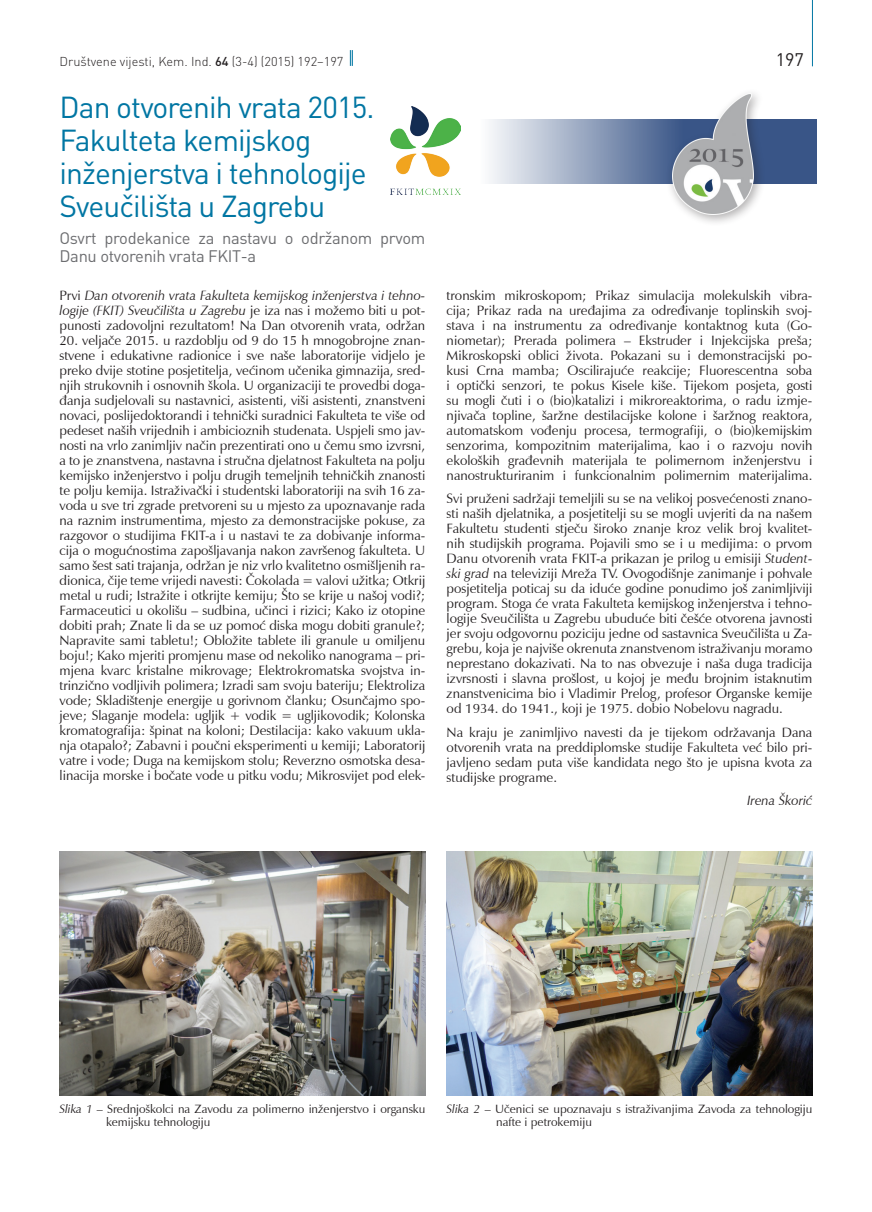
<style>
.page{position:relative;width:872px;height:1212px;background:#fff}
.page>*{position:absolute;margin:0;border:0;box-sizing:border-box;transform-origin:0 0}
._23_Naslov_rubrike{font:30px/33px "DIN Pro";letter-spacing:-.03em;color:#0076a3}
.t1{font:18px "DIN Pro";color:#231f20}
._23_Naslov_rubrike-2{font:16.5px/18px "DIN Pro";letter-spacing:-.02em;color:#6c6d70}
._26_Tekst_rubrike{font:13.5px/15px "Zapf Humanist Roman KUI";color:#231f20;text-align:justify}
._26_Tekst_rubrike-2{font:13.5px/15px "Zapf Humanist Italic KUI";color:#231f20;text-align:justify}
.t2{font:300 12.75px "DIN Pro";color:#231f20}
._12_POTPIS_-_SLIKA{font:12px/13.5px "Zapf Humanist Roman KUI";color:#231f20}
.s1{font-weight:500}
.s2{font-family:"Zapf Humanist Roman KUI"}
.s3{font-family:"Zapf Humanist Italic KUI"}
</style>
<div class="page">
<hr style="left:812px;top:0;width:1px;height:66px;background:#0076a3">
<svg style="left:350px;top:50px;width:3px;height:16px"></svg>
<svg style="left:489px;top:119px;width:328px;height:64px;background:#8899b6"></svg>
<div style="left:666px;top:88px;width:99px;height:138px;background:#231f20;opacity:.35"></div>
<img style="left:672px;top:94px;width:81px;height:121px">
<img style="left:390px;top:107px;width:70px;height:88px">
<img style="left:60px;top:851px;width:365px;height:244px">
<img style="left:446px;top:852px;width:366px;height:243px">
<p class="t2" style="left:60px;top:53px;width:285px">Društvene vijesti, Kem. Ind. <span class="s1">64</span> (3-4) (2015) 192–197</p>
<p class="t1" style="left:775px;top:47px;width:30px">197</p>
<p class="_23_Naslov_rubrike" style="left:60px;top:89px;width:317px">Dan otvorenih vrata 2015.<br>Fakulteta kemijskog inženjerstva i tehnologije<br>Sveučilišta u Zagrebu</p>
<p class="_23_Naslov_rubrike-2" style="left:60px;top:228px;width:367px">Osvrt prodekanice za nastavu o održanom prvom<br>Danu otvorenih vrata FKIT-a</p>
<p class="_26_Tekst_rubrike-2" style="left:60px;top:288px;width:367px"><span class="s2">Prvi</span> Dan otvorenih vrata Fakulteta kemijskog inženjerstva i tehno&shy;logije (FKIT) Sveučilišta u Zagrebu <span class="s2">je iza nas i možemo biti u pot&shy;punosti zadovoljni rezultatom! Na Dan otvorenih vrata, održan</span></p>
<p class="_26_Tekst_rubrike" style="left:60px;top:333px;width:367px">20. veljače 2015. u razdoblju od 9 do 15 h mnogobrojne znan&shy;stvene i edukativne radionice i sve naše laboratorije vidjelo je preko dvije stotine posjetitelja, većinom učenika gimnazija, sred&shy;njih strukovnih i osnovnih škola. U organizaciji te provedbi doga&shy;đanja sudjelovali su nastavnici, asistenti, viši asistenti, znanstveni novaci, poslijedoktorandi i tehnički suradnici Fakulteta te više od pedeset naših vrijednih i ambicioznih studenata. Uspjeli smo jav&shy;nosti na vrlo zanimljiv način prezentirati ono u čemu smo izvrsni, a to je znanstvena, nastavna i stručna djelatnost Fakulteta na polju kemijsko inženjerstvo i polju drugih temeljnih tehničkih znanosti te polju kemija. Istraživački i studentski laboratoriji na svih 16 za&shy;voda u sve tri zgrade pretvoreni su u mjesto za upoznavanje rada na raznim instrumentima, mjesto za demonstracijske pokuse, za razgovor o studijima FKIT-a i u nastavi te za dobivanje informa&shy;cija o mogućnostima zapošljavanja nakon završenog fakulteta. U samo šest sati trajanja, održan je niz vrlo kvalitetno osmišljenih ra&shy;dionica, čije teme vrijedi navesti: Čokolada = valovi užitka; Otkrij metal u rudi; Istražite i otkrijte kemiju; Što se krije u našoj vodi?; Farmaceutici u okolišu – sudbina, učinci i rizici; Kako iz otopine dobiti prah; Znate li da se uz pomoć diska mogu dobiti granule?; Napravite sami tabletu!; Obložite tablete ili granule u omiljenu boju!; Kako mjeriti promjenu mase od nekoliko nanograma – pri&shy;mjena kvarc kristalne mikrovage; Elektrokromatska svojstva in&shy;trinzično vodljivih polimera; Izradi sam svoju bateriju; Elektroliza vode; Skladištenje energije u gorivnom članku; Osunčajmo spo&shy;jeve; Slaganje modela: ugljik + vodik = ugljikovodik; Kolonska kromatografija: špinat na koloni; Destilacija: kako vakuum ukla&shy;nja otapalo?; Zabavni i poučni eksperimenti u kemiji; Laboratorij vatre i vode; Duga na kemijskom stolu; Reverzno osmotska desa&shy;linacija morske i bočate vode u pitku vodu; Mikrosvijet pod elek-</p>
<p class="_26_Tekst_rubrike" style="left:446px;top:288px;width:367px">tronskim mikroskopom; Prikaz simulacija molekulskih vibra&shy;cija; Prikaz rada na uređajima za određivanje toplinskih svoj&shy;stava i na instrumentu za određivanje kontaktnog kuta (Go&shy;niometar); Prerada polimera – Ekstruder i Injekcijska preša; Mikroskopski oblici života. Pokazani su i demonstracijski po&shy;kusi Crna mamba; Oscilirajuće reakcije; Fluorescentna soba i optički senzori, te pokus Kisele kiše. Tijekom posjeta, gosti su mogli čuti i o (bio)katalizi i mikroreaktorima, o radu izmje&shy;njivača topline, šaržne destilacijske kolone i šaržnog reaktora, automatskom vođenju procesa, termografiji, o (bio)kemijskim senzorima, kompozitnim materijalima, kao i o razvoju novih ekoloških građevnih materijala te polimernom inženjerstvu i nanostrukturiranim i funkcionalnim polimernim materijalima.</p>
<p class="_26_Tekst_rubrike" style="left:446px;top:492px;width:367px">Svi pruženi sadržaji temeljili su se na velikoj posvećenosti znano&shy;sti naših djelatnika, a posjetitelji su se mogli uvjeriti da na našem Fakultetu studenti stječu široko znanje kroz velik broj kvalitet&shy;nih studijskih programa. Pojavili smo se i u medijima: o prvom Danu otvorenih vrata FKIT-a prikazan je prilog u emisiji <span class="s3">Student&shy;ski grad</span> na televiziji Mreža TV. Ovogodišnje zanimanje i pohvale posjetitelja poticaj su da iduće godine ponudimo još zanimljiviji program. Stoga će vrata Fakulteta kemijskog inženjerstva i tehno&shy;logije Sveučilišta u Zagrebu ubuduće biti češće otvorena javnosti jer svoju odgovornu poziciju jedne od sastavnica Sveučilišta u Za&shy;grebu, koja je najviše okrenuta znanstvenom istraživanju moramo neprestano dokazivati. Na to nas obvezuje i naša duga tradicija izvrsnosti i slavna prošlost, u kojoj je među brojnim istaknutim znanstvenicima bio i Vladimir Prelog, profesor Organske kemije od 1934. do 1941., koji je 1975. dobio Nobelovu nagradu.</p>
<p class="_26_Tekst_rubrike" style="left:446px;top:725px;width:367px">Na kraju je zanimljivo navesti da je tijekom održavanja Dana otvorenih vrata na preddiplomske studije Fakulteta već bilo pri&shy;javljeno sedam puta više kandidata nego što je upisna kvota za studijske programe.</p>
<p class="_26_Tekst_rubrike-2" style="left:747px;top:794px;width:67px">Irena Škorić</p>
<p class="_12_POTPIS_-_SLIKA" style="left:106px;top:1102px;width:321px;text-indent:-46px"><span class="s3">Slika 1</span> – Srednjoškolci na Zavodu za polimerno inženjerstvo i organsku kemijsku tehnologiju</p>
<p class="_12_POTPIS_-_SLIKA" style="left:496px;top:1102px;width:318px;text-indent:-50px"><span class="s3">Slika 2</span> – Učenici se upoznavaju s istraživanjima Zavoda za tehnologiju nafte i petrokemiju</p>
</div>
